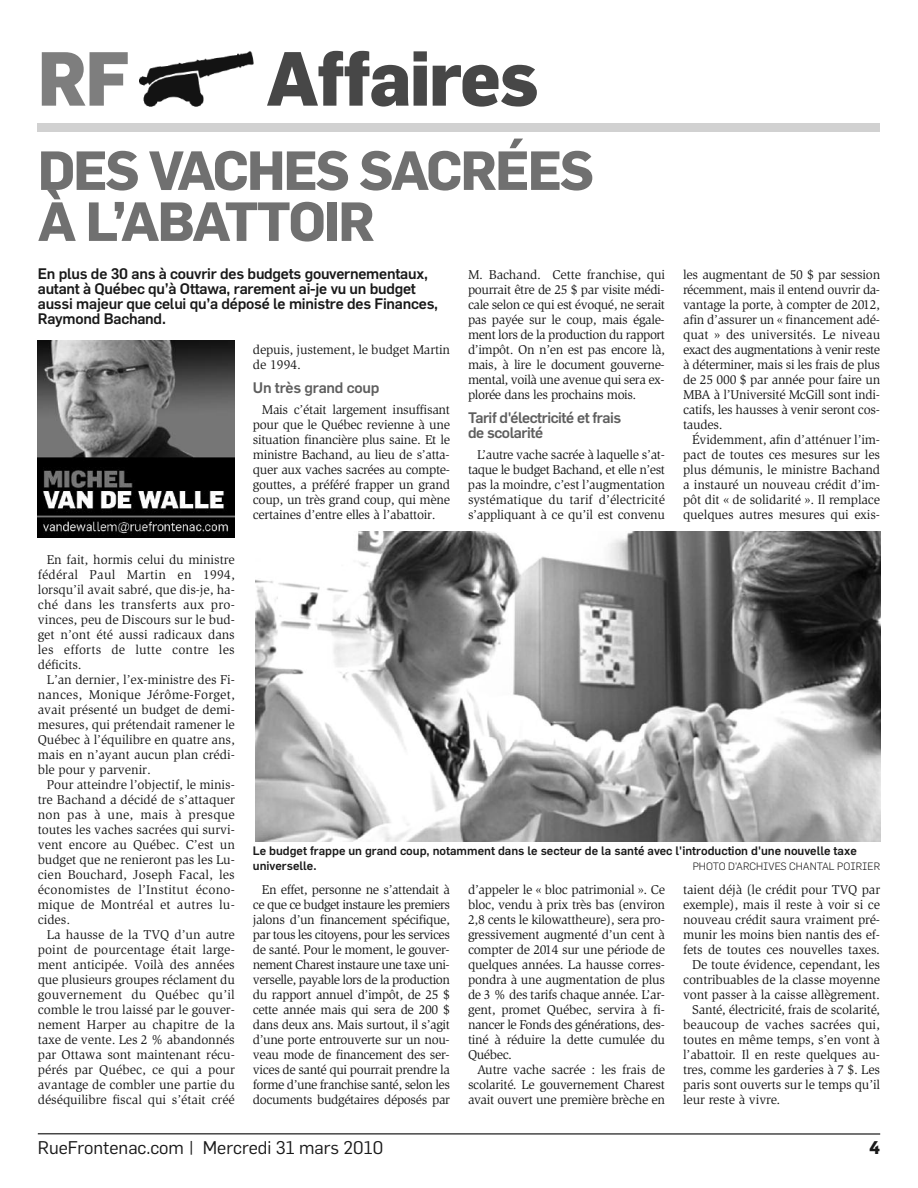
<style>
.page{position:relative;width:918px;height:1188px;background:#fff}
.page>*{position:absolute;margin:0;border:0;box-sizing:border-box;transform-origin:0 0}
.t1{font:800 75px "Flama";letter-spacing:-.02em;color:#474747;scale:.95 1}
.t2{font:800 75px "Flama";color:#7e7e7e;scale:.95 1}
.t3{font:700 54px/51px "Flama";letter-spacing:-.04em;color:#707070}
.t4{font:18px "Flama";color:#191919}
.t5{font:700 18px "Flama";color:#191919}
.t6{font:500 15px/15px "Flama";letter-spacing:-.015em;color:#191919}
.t7{font:500 15px/15px "Flama";letter-spacing:-.03em;color:#5e5e5e}
.t8{font:13.2px/15px "Slimbach Std";letter-spacing:-.01em;color:#191919;text-align:justify}
.t9{font:500 12px/14.4px "Flama";color:#191919}
.t10{font:300 10.5px "Flama";color:#191919}
</style>
<div class="page">
<hr style="left:38px;top:1133px;width:842px;height:2px;background:#474747">
<img style="left:255px;top:531px;width:625px;height:311px">
<img style="left:139px;top:51px;width:115px;height:56px">
<div style="left:38px;top:123px;width:842px;height:9px;background:#d1d1d1"></div>
<img style="left:38px;top:340px;width:197px;height:197px">
<h1 class="t2" style="left:38px;top:44px;width:98px">RF</h1>
<h1 class="t1" style="left:266px;top:44px;width:288px">Affaires</h1>
<h2 class="t3" style="left:38px;top:147px;width:558px">DES VACHES SACRÉES<br>À L’ABATTOIR</h2>
<p class="t6" style="left:38px;top:267px;width:402px">En plus de 30 ans à couvrir des budgets gouvernementaux, autant à Québec qu’à Ottawa, rarement ai-je vu un budget aussi majeur que celui qu’a déposé le ministre des Finances, Raymond Bachand.</p>
<p class="t8" style="left:253px;top:343px;width:199px">depuis, justement, le budget Martin de 1994.</p>
<p class="t7" style="left:253px;top:381px;width:128px">Un très grand coup</p>
<p class="t8" style="left:253px;top:403px;width:199px;text-indent:9px">Mais c’était largement insuffisant pour que le Québec revienne à une situation financière plus saine. Et le ministre Bachand, au lieu de s’atta&shy;quer aux vaches sacrées au compte&shy;gouttes, a préféré frapper un grand coup, un très grand coup, qui mène certaines d’entre elles à l’abattoir.</p>
<p class="t8" style="left:468px;top:268px;width:199px">M. Bachand. Cette franchise, qui pourrait être de 25 $ par visite médi&shy;cale selon ce qui est évoqué, ne serait pas payée sur le coup, mais égale&shy;ment lors de la production du rapport d’impôt. On n’en est pas encore là, mais, à lire le document gouverne&shy;mental, voilà une avenue qui sera ex&shy;plorée dans les prochains mois.</p>
<p class="t7" style="left:468px;top:411px;width:155px">Tarif d'électricité et frais de scolarité</p>
<p class="t8" style="left:468px;top:448px;width:199px;text-indent:9px">L’autre vache sacrée à laquelle s’at&shy;taque le budget Bachand, et elle n’est pas la moindre, c’est l’augmentation systématique du tarif d’électricité s’appliquant à ce qu’il est convenu</p>
<p class="t8" style="left:683px;top:268px;width:199px">les augmentant de 50 $ par session récemment, mais il entend ouvrir da&shy;vantage la porte, à compter de 2012, afin d’assurer un « financement adé&shy;quat » des universités. Le niveau exact des augmentations à venir reste à déterminer, mais si les frais de plus de 25 000 $ par année pour faire un MBA à l’Université McGill sont indi&shy;catifs, les hausses à venir seront cos&shy;taudes.</p>
<p class="t8" style="left:683px;top:433px;width:199px;text-indent:9px">Évidemment, afin d’atténuer l’im&shy;pact de toutes ces mesures sur les plus démunis, le ministre Bachand a instauré un nouveau crédit d’im&shy;pôt dit « de solidarité ». Il remplace quelques autres mesures qui exis-</p>
<p class="t8" style="left:38px;top:553px;width:199px;text-indent:9px">En fait, hormis celui du ministre fédéral Paul Martin en 1994, lorsqu’il avait sabré, que dis-je, ha&shy;ché dans les transferts aux pro&shy;vinces, peu de Discours sur le bud&shy;get n’ont été aussi radicaux dans les efforts de lutte contre les déficits.</p>
<p class="t8" style="left:38px;top:673px;width:199px;text-indent:9px">L’an dernier, l’ex-ministre des Fi&shy;nances, Monique Jérôme-Forget, avait présenté un budget de demi&shy;mesures, qui prétendait ramener le Québec à l’équilibre en quatre ans, mais en n’ayant aucun plan crédi&shy;ble pour y parvenir.</p>
<p class="t8" style="left:38px;top:778px;width:199px;text-indent:9px">Pour atteindre l’objectif, le minis&shy;tre Bachand a décidé de s’attaquer non pas à une, mais à presque toutes les vaches sacrées qui survi&shy;vent encore au Québec. C’est un budget que ne renieront pas les Lu&shy;cien Bouchard, Joseph Facal, les économistes de l’Institut écono&shy;mique de Montréal et autres lu&shy;cides.</p>
<p class="t8" style="left:38px;top:928px;width:199px;text-indent:9px">La hausse de la TVQ d’un autre point de pourcentage était large&shy;ment anticipée. Voilà des années que plusieurs groupes réclament du gouvernement du Québec qu’il comble le trou laissé par le gouver&shy;nement Harper au chapitre de la taxe de vente. Les 2 % abandonnés par Ottawa sont maintenant récu&shy;pérés par Québec, ce qui a pour avantage de combler une partie du déséquilibre fiscal qui s’était créé</p>
<p class="t9" style="left:253px;top:844px;width:605px">Le budget frappe un grand coup, notamment dans le secteur de la santé avec l'introduction d'une nouvelle taxe universelle.</p>
<p class="t10" style="left:693px;top:861px;width:189px">PHOTO D'ARCHIVES CHANTAL POIRIER</p>
<p class="t8" style="left:253px;top:883px;width:199px;text-indent:9px">En effet, personne ne s’attendait à ce que ce budget instaure les premiers jalons d’un financement spécifique, par tous les citoyens, pour les services de santé. Pour le moment, le gouver&shy;nement Charest instaure une taxe uni&shy;verselle, payable lors de la production du rapport annuel d’impôt, de 25 $ cette année mais qui sera de 200 $ dans deux ans. Mais surtout, il s’agit d’une porte entrouverte sur un nou&shy;veau mode de financement des ser&shy;vices de santé qui pourrait prendre la forme d’une franchise santé, selon les documents budgétaires déposés par</p>
<p class="t8" style="left:468px;top:883px;width:199px">d’appeler le « bloc patrimonial ». Ce bloc, vendu à prix très bas (environ 2,8 cents le kilowattheure), sera pro&shy;gressivement augmenté d’un cent à compter de 2014 sur une période de quelques années. La hausse corres&shy;pondra à une augmentation de plus de 3 % des tarifs chaque année. L’ar&shy;gent, promet Québec, servira à fi&shy;nancer le Fonds des générations, des&shy;tiné à réduire la dette cumulée du Québec.</p>
<p class="t8" style="left:468px;top:1063px;width:199px;text-indent:9px">Autre vache sacrée : les frais de scolarité. Le gouvernement Charest avait ouvert une première brèche en</p>
<p class="t8" style="left:683px;top:883px;width:199px">taient déjà (le crédit pour TVQ par</p>
<p class="t8" style="left:683px;top:898px;width:199px">exemple), mais il reste à voir si ce</p>
<p class="t8" style="left:683px;top:913px;width:198px">nouveau crédit saura vraiment pré-</p>
<p class="t8" style="left:683px;top:928px;width:198px">munir les moins bien nantis des ef-</p>
<p class="t8" style="left:683px;top:943px;width:199px">fets de toutes ces nouvelles taxes.</p>
<p class="t8" style="left:692px;top:958px;width:190px">De toute évidence, cependant, les</p>
<p class="t8" style="left:683px;top:973px;width:199px">contribuables de la classe moyenne</p>
<p class="t8" style="left:683px;top:988px;width:199px">vont passer à la caisse allègrement.</p>
<p class="t8" style="left:692px;top:1003px;width:190px">Santé, électricité, frais de scolarité,</p>
<p class="t8" style="left:683px;top:1018px;width:199px">beaucoup de vaches sacrées qui,</p>
<p class="t8" style="left:683px;top:1033px;width:199px">toutes en même temps, s’en vont à</p>
<p class="t8" style="left:683px;top:1048px;width:198px">l’abattoir. Il en reste quelques au-</p>
<p class="t8" style="left:683px;top:1063px;width:199px">tres, comme les garderies à 7 $. Les</p>
<p class="t8" style="left:683px;top:1078px;width:199px">paris sont ouverts sur le temps qu’il</p>
<p class="t8" style="left:683px;top:1093px;width:99px">leur reste à vivre.</p>
<h3 class="t4" style="left:38px;top:1139px;width:347px">RueFrontenac.com | Mercredi 31 mars 2010</h3>
<h3 class="t5" style="left:869px;top:1140px;width:13px">4</h3>
</div>
